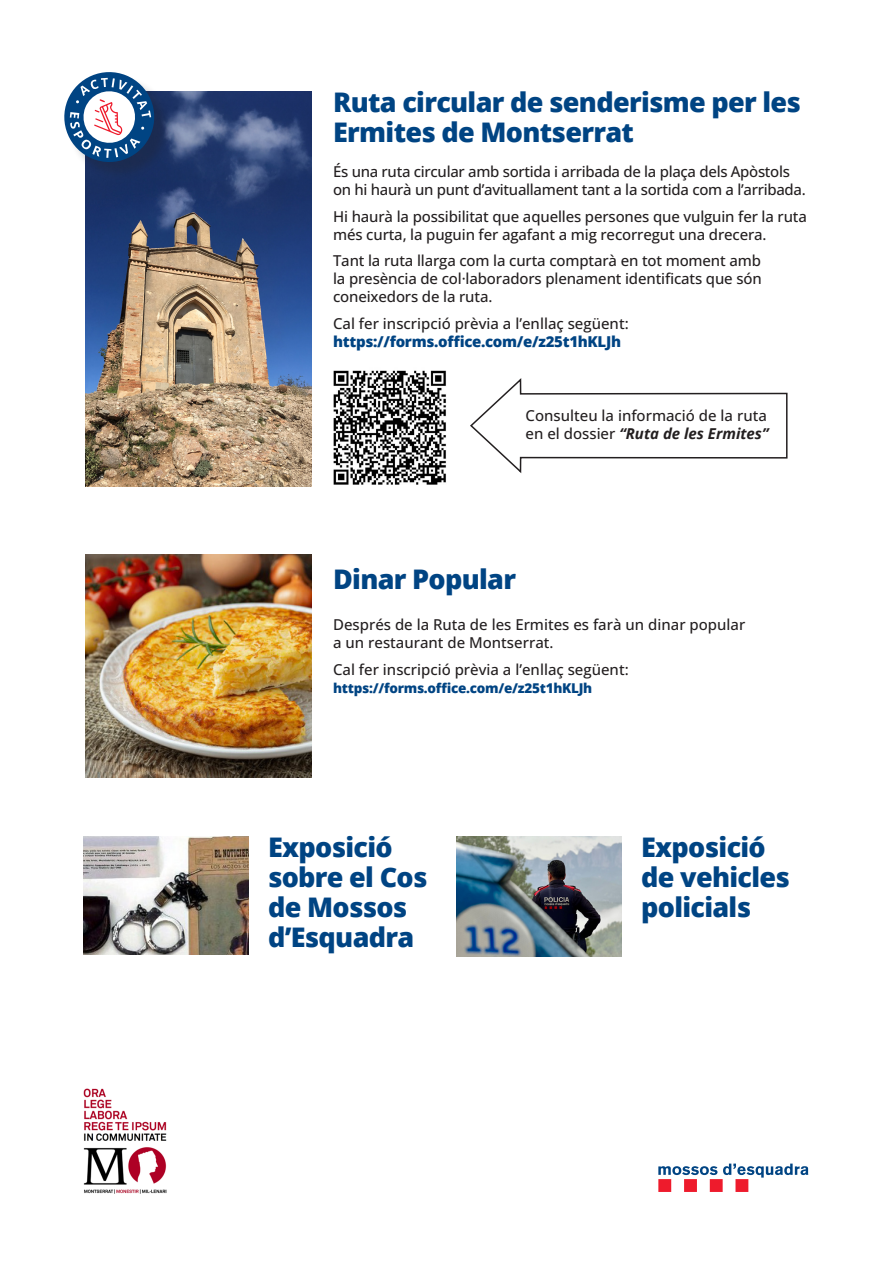
<style>
.page{position:relative;width:893px;height:1263px;background:#fff}
.page>*{position:absolute;margin:0;border:0;box-sizing:border-box;transform-origin:0 0}
.t1{font:800 27px/30px "Open Sans";letter-spacing:-.025em;color:#004483}
.t2{font:500 15px/18px "Open Sans";letter-spacing:-.01em;color:#231f20}
.t3{font:800 13.5px "Open Sans";letter-spacing:-.02em;color:#004483}
.s1{font-weight:800;color:#004483}
.s2{font-weight:700;font-style:italic}
</style>
<div class="page">
<img style="left:83px;top:1088px;width:84px;height:106px">
<div style="left:658px;top:1179px;width:13px;height:13px;background:#ee1b2c"></div>
<div style="left:684px;top:1179px;width:13px;height:13px;background:#ee1b2c"></div>
<div style="left:710px;top:1179px;width:13px;height:13px;background:#ee1b2c"></div>
<div style="left:735px;top:1179px;width:13px;height:13px;background:#ee1b2c"></div>
<svg style="left:658px;top:1163px;width:150px;height:14px"></svg>
<img style="left:85px;top:91px;width:227px;height:395px">
<svg style="left:470px;top:378px;width:318px;height:95px"></svg>
<img style="left:333px;top:370px;width:113px;height:115px">
<img style="left:85px;top:555px;width:227px;height:222px">
<img style="left:83px;top:836px;width:166px;height:118px">
<div style="left:67px;top:74px;width:106px;height:107px;background:#231f20;opacity:.25"></div>
<svg style="left:64px;top:72px;width:96px;height:96px"></svg>
<img style="left:457px;top:836px;width:164px;height:121px">
<p class="t1" style="left:333px;top:86px;width:469px">Ruta circular de senderisme per les<br>Ermites de Montserrat</p>
<p class="t2" style="left:333px;top:163px;width:474px">És una ruta circular amb sortida i arribada de la plaça dels Apòstols on hi haurà un punt d’avituallament tant a la sortida com a l’arribada.</p>
<p class="t2" style="left:333px;top:207px;width:475px">Hi haurà la possibilitat que aquelles persones que vulguin fer la ruta més curta, la puguin fer agafant a mig recorregut una drecera.</p>
<p class="t2" style="left:333px;top:252px;width:430px;text-align:justify">Tant la ruta llarga com la curta comptarà en tot moment amb la presència de col·laboradors plenament identificats que són coneixedors de la ruta.</p>
<p class="t2" style="left:333px;top:314px;width:297px">Cal fer inscripció prèvia a l’enllaç següent: <span class="s1">https://forms.office.com/e/z25t1hKLJh</span></p>
<p class="t2" style="left:526px;top:407px;width:244px">Consulteu la informació de la ruta en el dossier <span class="s2">“Ruta de les Ermites”</span></p>
<p class="t1" style="left:333px;top:562px;width:185px">Dinar Popular</p>
<p class="t2" style="left:333px;top:615px;width:414px">Després de la Ruta de les Ermites es farà un dinar popular a un restaurant de Montserrat.</p>
<p class="t2" style="left:333px;top:660px;width:297px">Cal fer inscripció prèvia a l’enllaç següent:</p>
<p class="t3" style="left:333px;top:678px;width:261px">https://forms.office.com/e/z25t1hKLJh</p>
<p class="t1" style="left:268px;top:831px;width:161px">Exposició sobre el Cos de Mossos d’Esquadra</p>
<p class="t1" style="left:641px;top:831px;width:150px">Exposició de vehicles policials</p>
</div>
